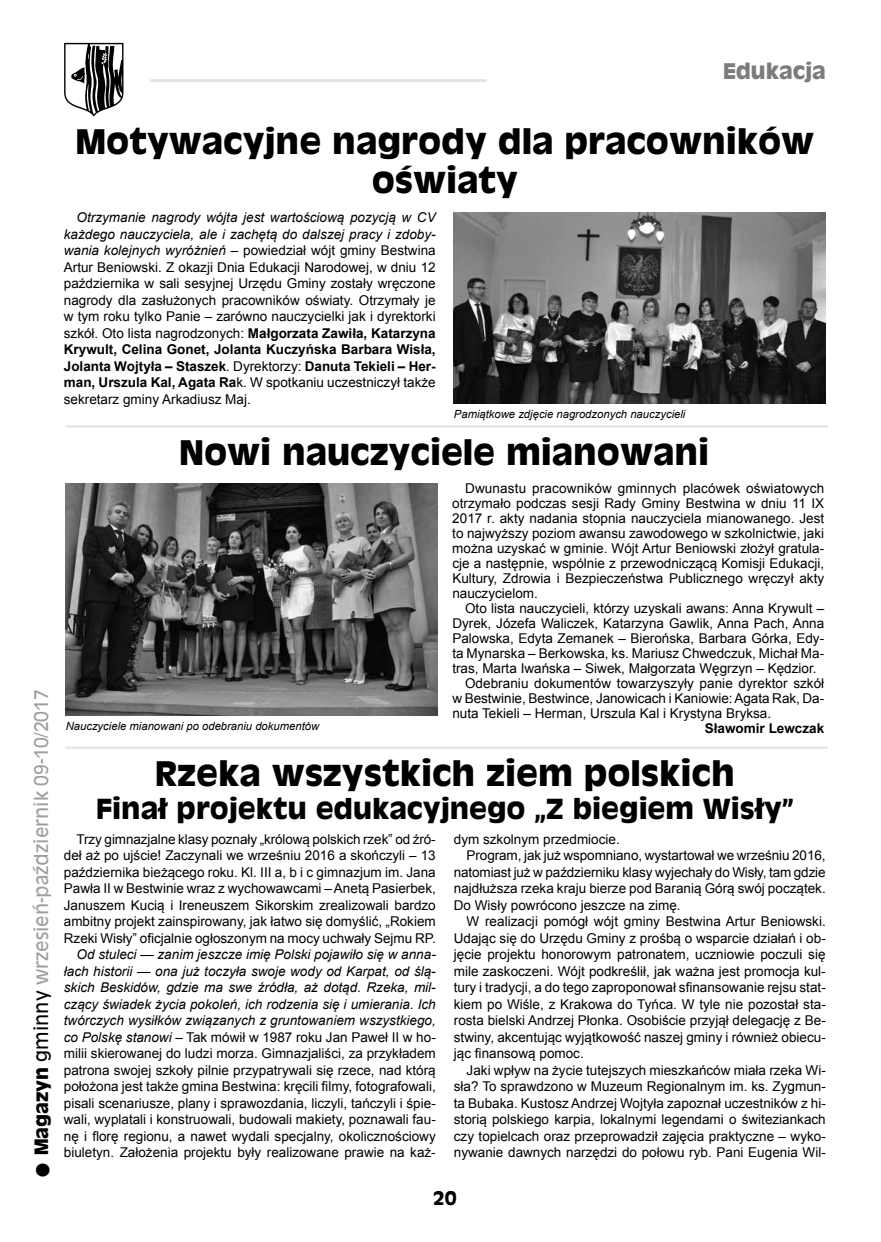
<style>
.page{position:relative;width:881px;height:1242px;background:#fff}
.page>*{position:absolute;margin:0;border:0;box-sizing:border-box;transform-origin:0 0}
.t1{font:700 33px/39.6px "Antique Olive";color:#000;text-align:center}
.t2{font:700 27px "Antique Olive";color:#000}
.t3{font:700 21px "Antique Olive";color:#7b7c7e}
.t4{font:18px "Antique Olive";color:#9c9e9f}
.t5{font:700 18px "Antique Olive";color:#000}
.t6{font:13.5px/16.5px "Arial";color:#000;text-align:justify}
.t7{font:700 13.5px "Arial";color:#000}
.t8{font:italic 11.25px "Arial";color:#000}
.s1{font-weight:700;font-size:36px;color:#000}
.s2{font-weight:700;color:#000}
.s3{color:#000}
.s4{font-style:italic}
.s5{font-weight:700}
</style>
<div class="page">
<hr style="left:150px;top:79px;width:336px;height:3px;background:#e3e4e4">
<svg style="left:64px;top:43px;width:59px;height:74px"></svg>
<img style="left:453px;top:212px;width:372px;height:191px">
<img style="left:66px;top:483px;width:371px;height:232px">
<hr style="left:66px;top:425px;width:761px;height:2px;background:#e3e4e4">
<hr style="left:66px;top:746px;width:761px;height:3px;background:#e3e4e4">
<h3 class="t3" style="left:722px;top:58px;width:104px">Edukacja</h3>
<h3 class="t4" style="left:30px;top:1179px;width:491px;rotate:-90deg"><span class="s1">•</span> <span class="s2">Magazyn</span> <span class="s3">gminny</span> wrzesień-październik 09-10/2017</h3>
<h1 class="t1" style="left:76px;top:121px;width:739px">Motywacyjne nagrody dla pracowników oświaty</h1>
<p class="t6" style="left:64px;top:209px;width:373px;text-indent:13px"><span class="s4">Otrzymanie nagrody wójta jest wartościową pozycją w CV każdego nauczyciela, ale i zachętą do dalszej pracy i zdoby&shy;wania kolejnych wyróżnień</span> – powiedział wójt gminy Bestwina Artur Beniowski. Z okazji Dnia Edukacji Narodowej, w dniu 12 października w sali sesyjnej Urzędu Gminy zostały wręczone nagrody dla zasłużonych pracowników oświaty. Otrzymały je w tym roku tylko Panie – zarówno nauczycielki jak i dyrektorki szkół. Oto lista nagrodzonych: <span class="s5">Małgorzata Zawiła, Katarzyna Krywult, Celina Gonet, Jolanta Kuczyńska Barbara Wisła, Jolanta Wojtyła – Staszek</span>. Dyrektorzy: <span class="s5">Danuta Tekieli – Her&shy;man, Urszula Kal, Agata Ra</span>k. W spotkaniu uczestniczył także sekretarz gminy Arkadiusz Maj.</p>
<p class="t8" style="left:453px;top:407px;width:233px">Pamiątkowe zdjęcie nagrodzonych nauczycieli</p>
<h1 class="t1" style="left:179px;top:432px;width:531px">Nowi nauczyciele mianowani</h1>
<p class="t6" style="left:452px;top:481px;width:373px;line-height:15px;text-indent:13px">Dwunastu pracowników gminnych placówek oświatowych otrzymało podczas sesji Rady Gminy Bestwina w dniu 11 IX 2017 r. akty nadania stopnia nauczyciela mianowanego. Jest to najwyższy poziom awansu zawodowego w szkolnictwie, jaki można uzyskać w gminie. Wójt Artur Beniowski złożył gratula&shy;cje a następnie, wspólnie z przewodniczącą Komisji Edukacji, Kultury, Zdrowia i Bezpieczeństwa Publicznego wręczył akty nauczycielom.</p>
<p class="t6" style="left:465px;top:600px;width:360px">Oto lista nauczycieli, którzy uzyskali awans: Anna Krywult –</p>
<p class="t6" style="left:452px;top:615px;width:373px">Dyrek, Józefa Waliczek, Katarzyna Gawlik, Anna Pach, Anna</p>
<p class="t6" style="left:452px;top:630px;width:373px">Palowska, Edyta Zemanek – Bierońska, Barbara Górka, Edy-</p>
<p class="t6" style="left:452px;top:645px;width:373px">ta Mynarska – Berkowska, ks. Mariusz Chwedczuk, Michał Ma-</p>
<p class="t6" style="left:452px;top:660px;width:365px">tras, Marta Iwańska – Siwek, Małgorzata Węgrzyn – Kędzior.</p>
<p class="t6" style="left:465px;top:675px;width:360px">Odebraniu dokumentów towarzyszyły panie dyrektor szkół</p>
<p class="t6" style="left:452px;top:690px;width:373px">w Bestwinie, Bestwince, Janowicach i Kaniowie: Agata Rak, Da-</p>
<p class="t6" style="left:452px;top:705px;width:320px">nuta Tekieli – Herman, Urszula Kal i Krystyna Bryksa.</p>
<p class="t7" style="left:704px;top:719px;width:121px">Sławomir Lewczak</p>
<p class="t8" style="left:66px;top:719px;width:255px">Nauczyciele mianowani po odebraniu dokumentów</p>
<h1 class="t1" style="left:155px;top:753px;width:581px">Rzeka wszystkich ziem polskich</h1>
<h2 class="t2" style="left:96px;top:790px;width:699px">Finał projektu edukacyjnego „Z biegiem Wisły”</h2>
<p class="t6" style="left:64px;top:831px;width:373px;text-indent:13px">Trzy gimnazjalne klasy poznały „królową polskich rzek” od źró&shy;deł aż po ujście! Zaczynali we wrześniu 2016 a skończyli – 13 października bieżącego roku. Kl. III a, b i c gimnazjum im. Jana Pawła II w Bestwinie wraz z wychowawcami – Anetą Pasierbek, Januszem Kucią i Ireneuszem Sikorskim zrealizowali bardzo ambitny projekt zainspirowany, jak łatwo się domyślić, „Rokiem Rzeki Wisły” oficjalnie ogłoszonym na mocy uchwały Sejmu RP.</p>
<p class="t6" style="left:64px;top:946px;width:373px;text-indent:13px"><span class="s4">Od stuleci — zanim jeszcze imię Polski pojawiło się w anna&shy;łach historii — ona już toczyła swoje wody od Karpat, od ślą&shy;skich Beskidów, gdzie ma swe źródła, aż dotąd. Rzeka, mil&shy;czący świadek życia pokoleń, ich rodzenia się i umierania. Ich twórczych wysiłków związanych z gruntowaniem wszystkiego, co Polskę stanowi</span> – Tak mówił w 1987 roku Jan Paweł II w ho&shy;milii skierowanej do ludzi morza. Gimnazjaliści, za przykładem patrona swojej szkoły pilnie przypatrywali się rzece, nad którą położona jest także gmina Bestwina: kręcili filmy, fotografowali, pisali scenariusze, plany i sprawozdania, liczyli, tańczyli i śpie&shy;wali, wyplatali i konstruowali, budowali makiety, poznawali fau&shy;nę i florę regionu, a nawet wydali specjalny, okolicznościowy biuletyn. Założenia projektu były realizowane prawie na każ-</p>
<p class="t6" style="left:453px;top:831px;width:167px">dym szkolnym przedmiocie.</p>
<p class="t6" style="left:466px;top:847px;width:360px">Program, jak już wspomniano, wystartował we wrześniu 2016,</p>
<p class="t6" style="left:453px;top:863px;width:373px">natomiast już w październiku klasy wyjechały do Wisły, tam gdzie</p>
<p class="t6" style="left:453px;top:880px;width:373px">najdłuższa rzeka kraju bierze pod Baranią Górą swój początek.</p>
<p class="t6" style="left:453px;top:896px;width:228px">Do Wisły powrócono jeszcze na zimę.</p>
<p class="t6" style="left:466px;top:913px;width:360px">W realizacji pomógł wójt gminy Bestwina Artur Beniowski.</p>
<p class="t6" style="left:453px;top:929px;width:373px">Udając się do Urzędu Gminy z prośbą o wsparcie działań i ob-</p>
<p class="t6" style="left:453px;top:946px;width:373px">jęcie projektu honorowym patronatem, uczniowie poczuli się</p>
<p class="t6" style="left:453px;top:962px;width:373px">mile zaskoczeni. Wójt podkreślił, jak ważna jest promocja kul-</p>
<p class="t6" style="left:453px;top:979px;width:373px">tury i tradycji, a do tego zaproponował sfinansowanie rejsu stat-</p>
<p class="t6" style="left:453px;top:995px;width:373px">kiem po Wiśle, z Krakowa do Tyńca. W tyle nie pozostał sta-</p>
<p class="t6" style="left:453px;top:1012px;width:373px">rosta bielski Andrzej Płonka. Osobiście przyjął delegację z Be-</p>
<p class="t6" style="left:453px;top:1028px;width:373px">stwiny, akcentując wyjątkowość naszej gminy i również obiecu-</p>
<p class="t6" style="left:453px;top:1045px;width:131px">jąc finansową pomoc.</p>
<p class="t6" style="left:466px;top:1061px;width:360px">Jaki wpływ na życie tutejszych mieszkańców miała rzeka Wi-</p>
<p class="t6" style="left:453px;top:1078px;width:373px">sła? To sprawdzono w Muzeum Regionalnym im. ks. Zygmun-</p>
<p class="t6" style="left:453px;top:1094px;width:373px">ta Bubaka. Kustosz Andrzej Wojtyła zapoznał uczestników z hi-</p>
<p class="t6" style="left:453px;top:1111px;width:373px">storią polskiego karpia, lokalnymi legendami o świteziankach</p>
<p class="t6" style="left:453px;top:1127px;width:373px">czy topielcach oraz przeprowadził zajęcia praktyczne – wyko-</p>
<p class="t6" style="left:453px;top:1144px;width:373px">nywanie dawnych narzędzi do połowu ryb. Pani Eugenia Wil-</p>
<h3 class="t5" style="left:432px;top:1186px;width:25px">20</h3>
</div>
